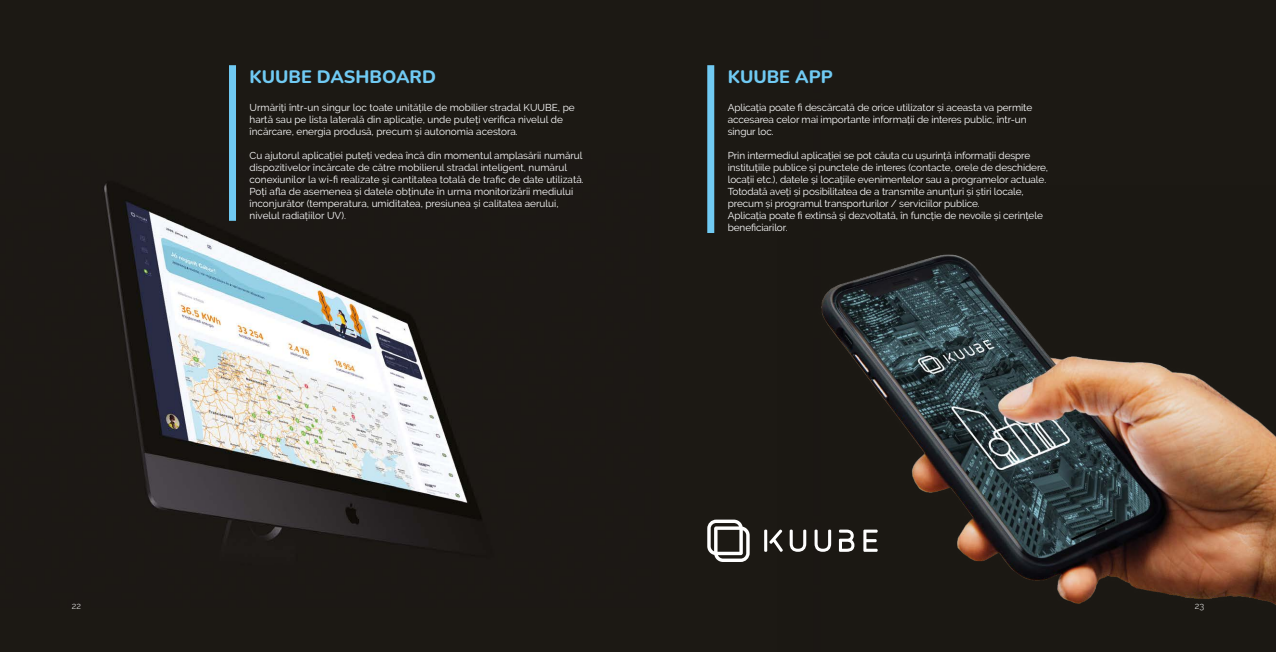
<style>
.page{position:relative;width:1276px;height:652px;background:#fff}
.page>*{position:absolute;margin:0;border:0;box-sizing:border-box;transform-origin:0 0}
.t1{font:800 18px "Nunito";color:#70caf3}
.t2{font:10px/12px "Raleway";letter-spacing:-.01em;color:#fff}
.t3{font:300 9px "Raleway";color:#fff}
</style>
<div class="page">
<img style="left:0;top:0;width:1276px;height:652px">
<svg style="left:707px;top:520px;width:42px;height:42px"></svg>
<hr style="left:764px;top:530px;width:3px;height:22px;background:#fff">
<svg style="left:769px;top:529px;width:9px;height:23px"></svg>
<img style="left:778px;top:186px;width:498px;height:466px">
<div style="left:229px;top:65px;width:7px;height:156px;background:#70caf3"></div>
<div style="left:707px;top:65px;width:7px;height:168px;background:#70caf3"></div>
<h1 class="t1" style="left:249px;top:64px;width:188px">KUUBE DASHBOARD</h1>
<h1 class="t1" style="left:728px;top:64px;width:106px">KUUBE APP</h1>
<p class="t2" style="left:249px;top:102px;width:327px">Urmăriți într-un singur loc toate unitățile de mobilier stradal KUUBE, pe hartă sau pe lista laterală din aplicație, unde puteți verifica nivelul de încărcare, energia produsă, precum și autonomia acestora.</p>
<p class="t2" style="left:249px;top:150px;width:336px">Cu ajutorul aplicației puteți vedea încă din momentul amplasării numărul dispozitivelor încărcate de către mobilierul stradal inteligent, numărul conexiunilor la wi-fi realizate și cantitatea totală de trafic de date utilizată.<br>Poți afla de asemenea și datele obținute în urma monitorizării mediului înconjurător (temperatura, umiditatea, presiunea și calitatea aerului, nivelul radiațiilor UV).</p>
<p class="t2" style="left:728px;top:102px;width:306px">Aplicația poate fi descărcată de orice utilizator și aceasta va permite accesarea celor mai importante informații de interes public, într-un singur loc.</p>
<p class="t2" style="left:728px;top:150px;width:322px">Prin intermediul aplicației se pot căuta cu ușurință informații despre instituțiile publice și punctele de interes (contacte, orele de deschidere, locații etc.), datele și locațiile evenimentelor sau a programelor actuale.<br>Totodată aveți și posibilitatea de a transmite anunțuri și știri locale, precum și programul transporturilor / serviciilor publice.<br>Aplicația poate fi extinsă și dezvoltată, în funcție de nevoile și cerințele beneficiarilor.</p>
<p class="t3" style="left:72px;top:600px;width:11px">22</p>
<p class="t3" style="left:1194px;top:600px;width:11px">23</p>
</div>
